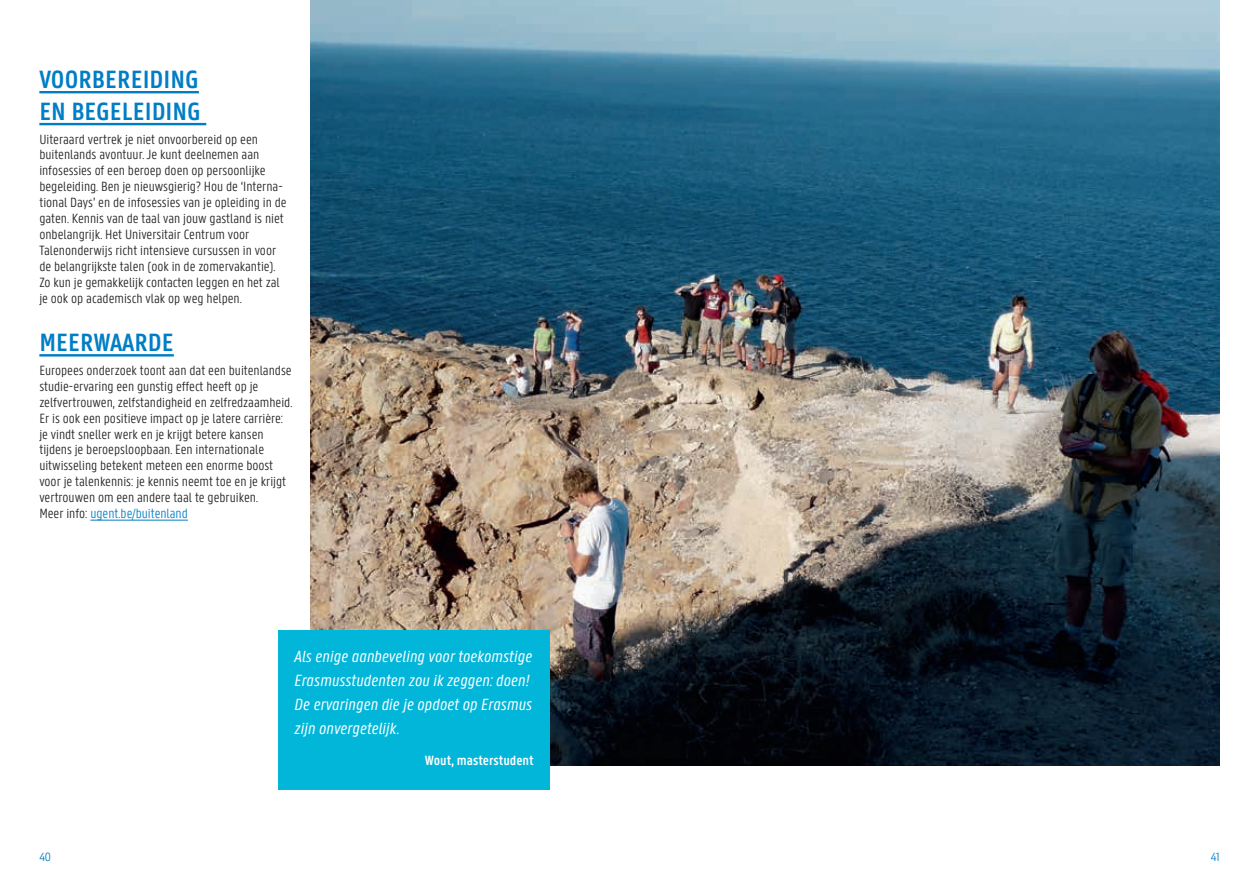
<style>
.page{position:relative;width:1259px;height:893px;background:#fff}
.page>*{position:absolute;margin:0;border:0;box-sizing:border-box;transform-origin:0 0}
.t1{font:600 26.7px/32px "Panno Text";color:#007ec5}
.t2{font:italic 17.25px/24px "Panno Text";color:#fff}
.t3{font:300 14.25px/15.9px "Panno Text";color:#231f20}
.t4{font:600 14.25px "Panno Text";color:#fff}
.t5{font:300 12.75px "Panno Text";color:#007ec5}
.s1{color:#007ec5}
</style>
<div class="page">
<img style="left:310px;top:0;width:909px;height:765px">
<hr style="left:39px;top:91px;width:160px;height:2px;background:#007ec5">
<hr style="left:39px;top:123px;width:167px;height:2px;background:#007ec5">
<hr style="left:39px;top:354px;width:135px;height:2px;background:#007ec5">
<hr style="left:90px;top:520px;width:98px;height:1px;background:#007ec5">
<div style="left:279px;top:630px;width:271px;height:159px;background:#02b6d9"></div>
<h1 class="t1" style="left:39px;top:63px;width:163px">VOORBEREIDING<br>EN BEGELEIDING</h1>
<p class="t3" style="left:39px;top:131px;width:249px">Uiteraard vertrek je niet onvoorbereid op een buitenlands avontuur. Je kunt deelnemen aan infosessies of een beroep doen op persoonlijke begeleiding. Ben je nieuwsgierig? Hou de ‘Interna&shy;tional Days’ en de infosessies van je opleiding in de gaten. Kennis van de taal van jouw gastland is niet onbelangrijk. Het Universitair Centrum voor Talenonderwijs richt intensieve cursussen in voor de belangrijkste talen (ook in de zomervakantie).<br>Zo kun je gemakkelijk contacten leggen en het zal je ook op academisch vlak op weg helpen.</p>
<h1 class="t1" style="left:39px;top:326px;width:136px">MEERWAARDE</h1>
<p class="t3" style="left:39px;top:363px;width:254px">Europees onderzoek toont aan dat een buitenlandse studie-ervaring een gunstig effect heeft op je zelfvertrouwen, zelfstandigheid en zelfredzaamheid.<br>Er is ook een positieve impact op je latere carrière: je vindt sneller werk en je krijgt betere kansen tijdens je beroepsloopbaan. Een internationale uitwisseling betekent meteen een enorme boost voor je talenkennis: je kennis neemt toe en je krijgt vertrouwen om een andere taal te gebruiken.<br>Meer info: <span class="s1">ugent.be/buitenland</span></p>
<p class="t2" style="left:294px;top:644px;width:239px">Als enige aanbeveling voor toekomstige Erasmusstudenten zou ik zeggen: doen!<br>De ervaringen die je opdoet op Erasmus zijn onvergetelijk.</p>
<p class="t4" style="left:425px;top:753px;width:110px">Wout, masterstudent</p>
<p class="t5" style="left:39px;top:850px;width:13px">40</p>
<p class="t5" style="left:1210px;top:850px;width:10px">41</p>
</div>
